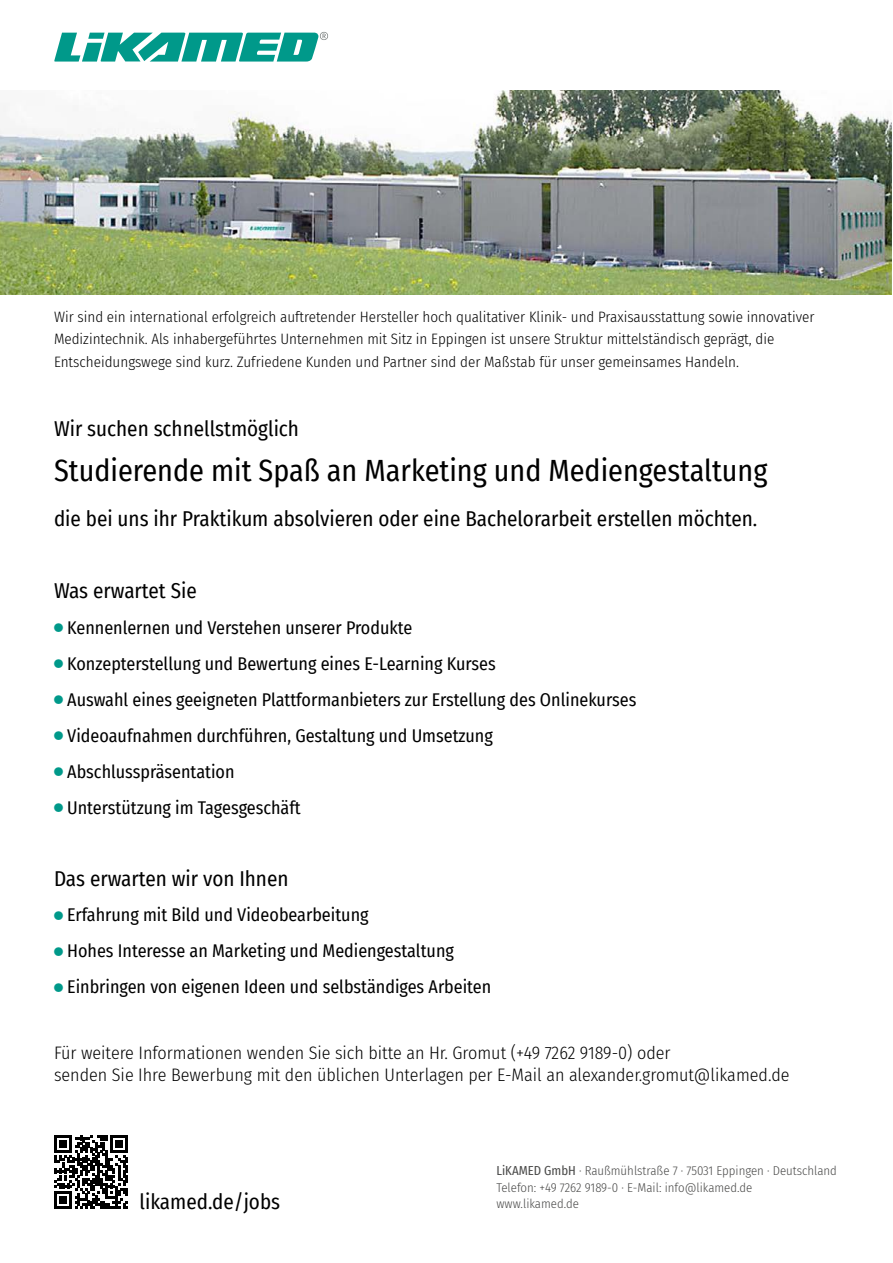
<style>
.page{position:relative;width:893px;height:1263px;background:#fff}
.page>*{position:absolute;margin:0;border:0;box-sizing:border-box;transform-origin:0 0}
.t1{font:30px "Fira Sans Condensed";color:#000}
.t2{font:21px "Fira Sans Condensed";color:#000}
.t3{font:18px "Fira Sans Condensed";color:#000}
.t4{font:300 18px/21.6px "Fira Sans Condensed";color:#000}
.t5{font:300 15px/22.5px "Fira Sans Condensed";color:#000}
.t6{font:300 12.75px/16.5px "Fira Sans Condensed";color:#494948}
.s1{color:#00998a}
.s2{font-weight:400}
</style>
<div class="page">
<svg style="left:54px;top:32px;width:274px;height:30px"></svg>
<img style="left:0;top:90px;width:892px;height:204px">
<svg style="left:55px;top:1135px;width:73px;height:73px"></svg>
<p class="t5" style="left:54px;top:305px;width:762px">Wir sind ein international erfolgreich auftretender Hersteller hoch qualitativer Klinik- und Praxisausstattung sowie innovativer<br>Medizintechnik. Als inhabergeführtes Unternehmen mit Sitz in Eppingen ist unsere Struktur mittelständisch geprägt, die<br>Entscheidungswege sind kurz. Zufriedene Kunden und Partner sind der Maßstab für unser gemeinsames Handeln.</p>
<p class="t2" style="left:54px;top:413px;width:247px">Wir suchen schnellstmöglich</p>
<h1 class="t1" style="left:54px;top:448px;width:715px">Studierende mit Spaß an Marketing und Mediengestaltung</h1>
<p class="t2" style="left:54px;top:503px;width:705px">die bei uns ihr Praktikum absolvieren oder eine Bachelorarbeit erstellen möchten.</p>
<p class="t2" style="left:54px;top:575px;width:144px">Was erwartet Sie</p>
<p class="t3" style="left:54px;top:615px;width:360px"><sup>●</sup> Kennenlernen und Verstehen unserer Produkte</p>
<p class="t3" style="left:54px;top:651px;width:443px"><sup>●</sup> Konzepterstellung und Bewertung eines E-Learning Kurses</p>
<p class="t3" style="left:54px;top:687px;width:584px"><sup>●</sup> Auswahl eines geeigneten Plattformanbieters zur Erstellung des Onlinekurses</p>
<p class="t3" style="left:54px;top:723px;width:440px"><sup>●</sup> Videoaufnahmen durchführen, Gestaltung und Umsetzung</p>
<p class="t3" style="left:54px;top:759px;width:182px"><sup>●</sup> Abschlusspräsentation</p>
<p class="t3" style="left:54px;top:795px;width:248px"><sup>●</sup> Unterstützung im Tagesgeschäft</p>
<p class="t2" style="left:54px;top:863px;width:236px">Das erwarten wir von Ihnen</p>
<p class="t3" style="left:54px;top:901px;width:316px"><span class="s1">●</span> Erfahrung mit Bild und Videobearbeitung</p>
<p class="t3" style="left:54px;top:937px;width:401px"><span class="s1">●</span> Hohes Interesse an Marketing und Mediengestaltung</p>
<p class="t3" style="left:54px;top:973px;width:439px"><span class="s1">●</span> Einbringen von eigenen Ideen und selbständiges Arbeiten</p>
<p class="t4" style="left:54px;top:1042px;width:737px">Für weitere Informationen wenden Sie sich bitte an Hr. Gromut (+49 7262 9189-0) oder<br>senden Sie Ihre Bewerbung mit den üblichen Unterlagen per E-Mail an alexander.gromut@likamed.de</p>
<p class="t6" style="left:496px;top:1163px;width:342px"><span class="s2">LiKAMED GmbH</span> ∙ Raußmühlstraße 7 ∙ 75031 Eppingen ∙ Deutschland<br>Telefon: +49 7262 9189-0 ∙ E-Mail: info@likamed.de</p>
<p class="t2" style="left:140px;top:1185px;width:142px">likamed.de/jobs</p>
<p class="t6" style="left:496px;top:1196px;width:84px">www.likamed.de</p>
</div>
